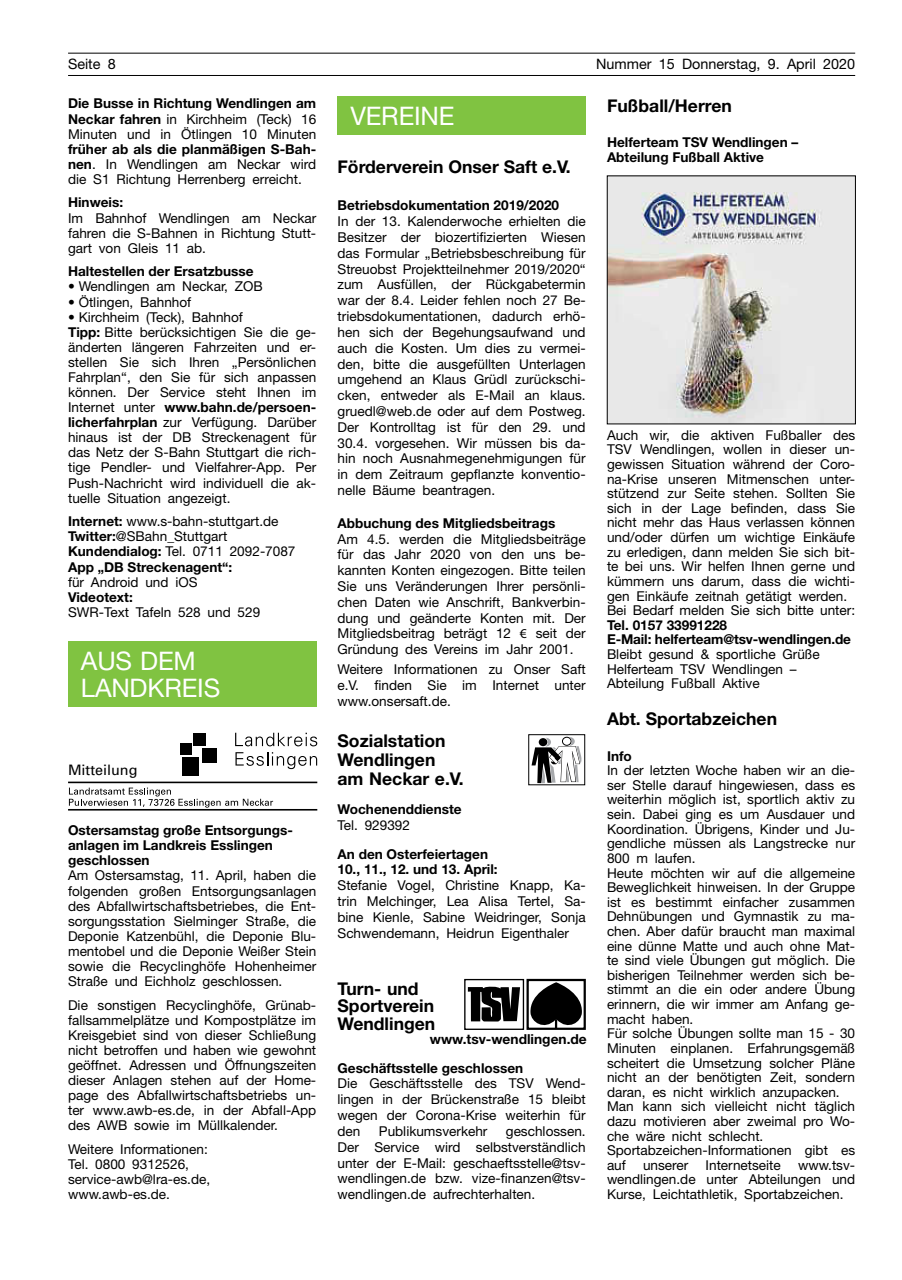
<style>
.page{position:relative;width:902px;height:1280px;background:#fff}
.page>*{position:absolute;margin:0;border:0;box-sizing:border-box;transform-origin:0 0}
.t1{font:25.65px/27.2px "Helvetica Neue";letter-spacing:-.005em;color:#fff}
.t2{font:700 17.55px/19.2px "Helvetica Neue";color:#000}
.t3{font:14.4px "Helvetica Neue";color:#000}
.t4{font:14.4px "Univers";color:#000}
.t5{font:700 13.8px "Helvetica Neue";color:#000}
.t6{font:13.65px/14.5px "Helvetica Neue";color:#000;text-align:justify}
.t7{font:700 13.65px/15.1px "Helvetica Neue";color:#000}
.s1{font-weight:700}
.s2{font-family:"Myriad Pro"}
</style>
<div class="page">
<hr style="left:68px;top:53px;width:787px;height:1px;background:#000">
<hr style="left:68px;top:75px;width:787px;height:1px;background:#000">
<div style="left:68px;top:641px;width:248px;height:66px;background:#80c341"></div>
<div style="left:183px;top:757px;width:16px;height:18px;background:#000"></div>
<div style="left:202px;top:748px;width:14px;height:15px;background:#000"></div>
<div style="left:193px;top:733px;width:13px;height:13px;background:#000"></div>
<div style="left:180px;top:743px;width:11px;height:11px;background:#000"></div>
<svg style="left:235px;top:752px;width:82px;height:17px"></svg>
<svg style="left:235px;top:733px;width:82px;height:13px"></svg>
<hr style="left:68px;top:782px;width:249px;height:1px;background:#000">
<svg style="left:69px;top:788px;width:204px;height:20px"></svg>
<hr style="left:68px;top:809px;width:249px;height:1px;background:#000">
<div style="left:337px;top:96px;width:248px;height:39px;background:#80c341"></div>
<svg style="left:531px;top:737px;width:50px;height:46px"></svg>
<svg style="left:468px;top:986px;width:52px;height:35px;background:#343434"></svg>
<div style="left:464px;top:979px;width:60px;height:51px;border:1px solid #000"></div>
<div style="left:526px;top:979px;width:59px;height:51px;border:2px solid #000"></div>
<svg style="left:529px;top:982px;width:53px;height:48px"></svg>
<img style="left:609px;top:178px;width:244px;height:244px">
<p class="t3" style="left:68px;top:56px;width:49px">Seite 8</p>
<p class="t3" style="left:596px;top:56px;width:260px">Nummer 15 Donnerstag, 9. April 2020</p>
<p class="t6" style="left:68px;top:96px;width:250px;line-height:15.1px"><span class="s1">Die Busse in Richtung Wendlingen am Neckar fahren</span> in Kirchheim (Teck) 16<br>Minuten und in Ötlingen 10 Minuten</p>
<p class="t6" style="left:68px;top:141px;width:250px;line-height:15.1px"><span class="s1">früher ab als die planmäßigen S-Bah&shy;nen</span>. In Wendlingen am Neckar wird die S1 Richtung Herrenberg erreicht.</p>
<p class="t7" style="left:68px;top:195px;width:57px">Hinweis:</p>
<p class="t6" style="left:68px;top:210px;width:250px;line-height:15.1px">Im Bahnhof Wendlingen am Neckar fahren die S-Bahnen in Richtung Stutt&shy;gart von Gleis 11 ab.</p>
<p class="t7" style="left:68px;top:264px;width:187px">Haltestellen der Ersatzbusse</p>
<p class="t6" style="left:68px;top:279px;width:196px">• Wendlingen am Neckar, ZOB</p>
<p class="t6" style="left:68px;top:294px;width:125px">• Ötlingen, Bahnhof</p>
<p class="t6" style="left:68px;top:309px;width:250px;line-height:15.1px;text-align:left">• Kirchheim (Teck), Bahnhof<br><span class="s1">Tipp:</span> Bitte berücksichtigen Sie die ge&shy;änderten längeren Fahrzeiten und er&shy;stellen Sie sich Ihren „Persönlichen Fahrplan“, den Sie für sich anpassen können. Der Service steht Ihnen im Internet unter <span class="s1">www.bahn.de/persoen&shy;licherfahrplan</span> zur Verfügung. Darüber hinaus ist der DB Streckenagent für das Netz der S-Bahn Stuttgart die rich&shy;tige Pendler- und Vielfahrer-App. Per Push-Nachricht wird individuell die ak&shy;tuelle Situation angezeigt.</p>
<p class="t6" style="left:68px;top:514px;width:229px;line-height:15.1px;text-align:left"><span class="s1">Internet:</span> www.s-bahn-stuttgart.de<br><span class="s1">Twitter:</span>@SBahn_Stuttgart<br><span class="s1">Kundendialog:</span> Tel. 0711 2092-7087<br><span class="s1">App „DB Streckenagent“:</span></p>
<p class="t6" style="left:68px;top:574px;width:131px">für Android und iOS</p>
<p class="t7" style="left:68px;top:589px;width:66px">Videotext:</p>
<p class="t6" style="left:68px;top:604px;width:194px">SWR-Text Tafeln 528 und 529</p>
<h1 class="t1" style="left:81px;top:647px;width:141px">AUS DEM<br>LANDKREIS</h1>
<p class="t2" style="left:607px;top:95px;width:126px">Fußball/Herren</p>
<p class="t7" style="left:607px;top:135px;width:193px;line-height:14.5px">Helferteam TSV Wendlingen –<br>Abteilung Fußball Aktive</p>
<h1 class="t1" style="left:350px;top:102px;width:106px">VEREINE</h1>
<p class="t2" style="left:337px;top:157px;width:235px">Förderverein Onser Saft e.V.</p>
<p class="t7" style="left:337px;top:198px;width:223px">Betriebsdokumentation 2019/2020</p>
<p class="t6" style="left:337px;top:213px;width:250px;line-height:15.8px">In der 13. Kalenderwoche erhielten die Besitzer der biozertifizierten Wiesen das Formular „Betriebsbeschreibung für Streuobst Projektteilnehmer 2019/2020“ zum Ausfüllen, der Rückgabetermin war der 8.4. Leider fehlen noch 27 Be&shy;triebsdokumentationen, dadurch erhö&shy;hen sich der Begehungsaufwand und auch die Kosten. Um dies zu vermei&shy;den, bitte die ausgefüllten Unterlagen umgehend an Klaus Grüdl zurückschi&shy;cken, entweder als E-Mail an klaus. gruedl@web.de oder auf dem Postweg.<br>Der Kontrolltag ist für den 29. und 30.4. vorgesehen. Wir müssen bis da&shy;hin noch Ausnahmegenehmigungen für in dem Zeitraum gepflanzte konventio&shy;nelle Bäume beantragen.</p>
<p class="t7" style="left:337px;top:515px;width:219px">Abbuchung des Mitgliedsbeitrags</p>
<p class="t6" style="left:337px;top:531px;width:250px;line-height:15.8px">Am 4.5. werden die Mitgliedsbeiträge für das Jahr 2020 von den uns be&shy;kannten Konten eingezogen. Bitte teilen Sie uns Veränderungen Ihrer persönli&shy;chen Daten wie Anschrift, Bankverbin&shy;dung und geänderte Konten mit. Der Mitgliedsbeitrag beträgt 12 <span class="s2">€</span> seit der Gründung des Vereins im Jahr 2001.</p>
<p class="t6" style="left:337px;top:661px;width:250px;line-height:15.8px">Weitere Informationen zu Onser Saft e.V. finden Sie im Internet unter www.onsersaft.de.</p>
<p class="t2" style="left:337px;top:730px;width:128px">Sozialstation<br>Wendlingen am Neckar e.V.</p>
<p class="t7" style="left:337px;top:801px;width:126px">Wochenenddienste</p>
<p class="t6" style="left:337px;top:818px;width:74px">Tel. 929392</p>
<p class="t7" style="left:337px;top:845px;width:162px;line-height:15.8px">An den Osterfeiertagen<br>10., 11., 12. und 13. April:</p>
<p class="t6" style="left:337px;top:877px;width:250px;line-height:15.8px">Stefanie Vogel, Christine Knapp, Ka&shy;trin Melchinger, Lea Alisa Tertel, Sa&shy;bine Kienle, Sabine Weidringer, Sonja Schwendemann, Heidrun Eigenthaler</p>
<p class="t6" style="left:607px;top:427px;width:250px;text-align:left">Auch wir, die aktiven Fußballer des TSV Wendlingen, wollen in dieser un&shy;gewissen Situation während der Coro&shy;na-Krise unseren Mitmenschen unter&shy;stützend zur Seite stehen. Sollten Sie sich in der Lage befinden, dass Sie nicht mehr das Haus verlassen können und/oder dürfen um wichtige Einkäufe zu erledigen, dann melden Sie sich bit&shy;te bei uns. Wir helfen Ihnen gerne und kümmern uns darum, dass die wichti&shy;gen Einkäufe zeitnah getätigt werden.<br>Bei Bedarf melden Sie sich bitte unter:</p>
<p class="t7" style="left:607px;top:617px;width:245px;line-height:14.5px">Tel. 0157 33991228<br>E-Mail: helferteam@tsv-wendlingen.de</p>
<p class="t6" style="left:607px;top:647px;width:214px;text-align:left">Bleibt gesund &amp; sportliche Grüße<br>Helferteam TSV Wendlingen –<br>Abteilung Fußball Aktive</p>
<p class="t2" style="left:607px;top:708px;width:171px">Abt. Sportabzeichen</p>
<p class="t7" style="left:607px;top:748px;width:26px">Info</p>
<p class="t6" style="left:607px;top:763px;width:250px;text-align:left">In der letzten Woche haben wir an die&shy;ser Stelle darauf hingewiesen, dass es weiterhin möglich ist, sportlich aktiv zu sein. Dabei ging es um Ausdauer und Koordination. Übrigens, Kinder und Ju&shy;gendliche müssen als Langstrecke nur 800 m laufen.<br>Heute möchten wir auf die allgemeine Beweglichkeit hinweisen. In der Gruppe ist es bestimmt einfacher zusammen Dehnübungen und Gymnastik zu ma&shy;chen. Aber dafür braucht man maximal eine dünne Matte und auch ohne Mat&shy;te sind viele Übungen gut möglich. Die bisherigen Teilnehmer werden sich be&shy;stimmt an die ein oder andere Übung erinnern, die wir immer am Anfang ge&shy;macht haben.<br>Für solche Übungen sollte man 15 - 30<br>Minuten einplanen. Erfahrungsgemäß scheitert die Umsetzung solcher Pläne nicht an der benötigten Zeit, sondern daran, es nicht wirklich anzupacken.<br>Man kann sich vielleicht nicht täglich dazu motivieren aber zweimal pro Wo&shy;che wäre nicht schlecht.<br>Sportabzeichen-Informationen gibt es auf</p>
<p class="t4" style="left:68px;top:761px;width:71px">Mitteilung</p>
<p class="t7" style="left:68px;top:822px;width:226px">Ostersamstag große Entsorgungs&shy;anlagen im Landkreis Esslingen geschlossen</p>
<p class="t6" style="left:68px;top:868px;width:250px;line-height:15.1px">Am Ostersamstag, 11. April, haben die folgenden großen Entsorgungsanlagen des Abfallwirtschaftsbetriebes, die Ent&shy;sorgungsstation Sielminger Straße, die Deponie Katzenbühl, die Deponie Blu&shy;mentobel und die Deponie Weißer Stein sowie die Recyclinghöfe Hohenheimer Straße und Eichholz geschlossen.</p>
<p class="t6" style="left:68px;top:997px;width:250px;line-height:15.1px">Die sonstigen Recyclinghöfe, Grünab&shy;fallsammelplätze und Kompostplätze im Kreisgebiet sind von dieser Schließung nicht betroffen und haben wie gewohnt geöffnet. Adressen und Öffnungszeiten dieser Anlagen stehen auf der Home&shy;page des Abfallwirtschaftsbetriebs un&shy;ter www.awb-es.de, in der Abfall-App des AWB sowie im Müllkalender.</p>
<p class="t6" style="left:68px;top:1141px;width:143px;line-height:15.1px;text-align:left">Weitere Informationen:<br>Tel. 0800 9312526, service-awb@lra-es.de, www.awb-es.de.</p>
<p class="t2" style="left:337px;top:979px;width:99px;line-height:17.5px">Turn- und<br>Sportverein<br>Wendlingen</p>
<p class="t5" style="left:430px;top:1031px;width:158px">www.tsv-wendlingen.de</p>
<p class="t7" style="left:337px;top:1060px;width:187px">Geschäftsstelle geschlossen</p>
<p class="t6" style="left:337px;top:1075px;width:250px;line-height:15.8px">Die Geschäftsstelle des TSV Wend&shy;lingen in der Brückenstraße 15 bleibt wegen der Corona-Krise weiterhin für den</p>
<p class="t6" style="left:337px;top:1123px;width:250px;line-height:15.8px;text-indent:168px">geschlossen.<br>Der Service wird selbstverständlich unter der E-Mail: geschaeftsstelle@tsv&shy;wendlingen.de bzw. vize-finanzen@tsv&shy;wendlingen.de aufrechterhalten.</p>
<p class="t6" style="left:379px;top:1123px;width:110px">Publikumsverkehr</p>
<p class="t6" style="left:643px;top:1157px;width:47px">unserer</p>
<p class="t6" style="left:705px;top:1157px;width:77px">Internetseite</p>
<p class="t6" style="left:607px;top:1157px;width:250px;text-indent:191px">www.tsv&shy;wendlingen.de unter Abteilungen und Kurse, Leichtathletik, Sportabzeichen.</p>
</div>
